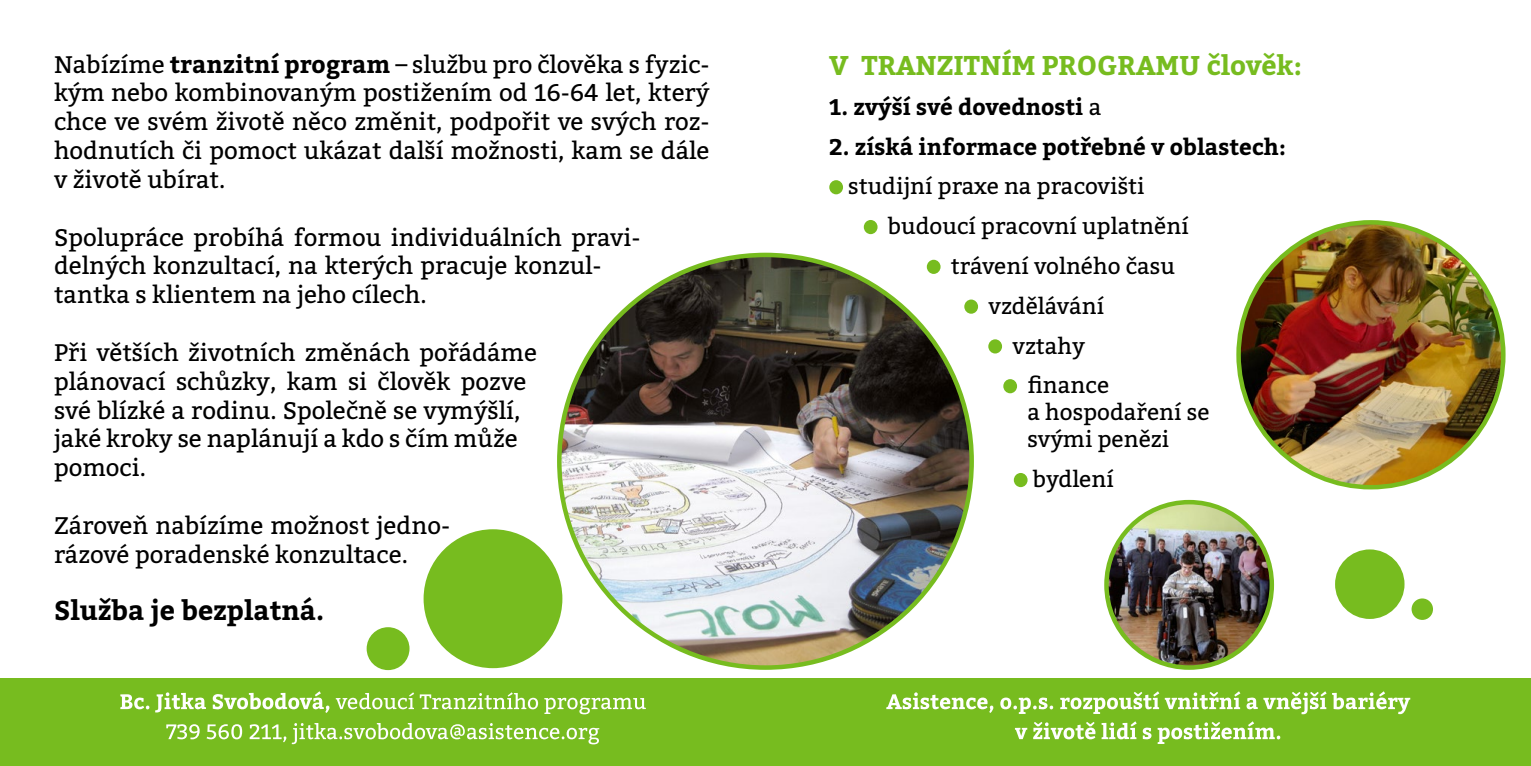
<style>
.page{position:relative;width:1531px;height:766px;background:#fff}
.page>*{position:absolute;margin:0;border:0;box-sizing:border-box;transform-origin:0 0}
.t1{font:700 27px "Bitter";color:#77bc1f}
.t2{font:700 27px "Bitter";color:#000}
.t3{font:24px/28.8px "Bitter";color:#000}
.t4{font:22.5px/27px "Bitter";color:#000}
.t5{font:700 22.5px "Bitter";color:#000}
.s1{font-weight:700}
.s2{font-weight:400}
</style>
<div class="page">
<div style="left:0;top:678px;width:1531px;height:87px;background:#77bc1f"></div>
<img style="left:559px;top:255px;width:412px;height:412px;border-radius:206px">
<div style="left:358px;top:514px;width:212px;height:164px;background:#fff"></div>
<div style="left:424px;top:529px;width:138px;height:139px;background:#77bc1f;border-radius:50%"></div>
<div style="left:367px;top:627px;width:42px;height:43px;background:#77bc1f;border-radius:50%"></div>
<div style="left:829px;top:180px;width:14px;height:14px;background:#77bc1f;border-radius:50%"></div>
<div style="left:864px;top:220px;width:13px;height:14px;background:#77bc1f;border-radius:50%"></div>
<div style="left:927px;top:260px;width:13px;height:14px;background:#77bc1f;border-radius:50%"></div>
<div style="left:964px;top:299px;width:14px;height:14px;background:#77bc1f;border-radius:50%"></div>
<div style="left:988px;top:339px;width:14px;height:14px;background:#77bc1f;border-radius:50%"></div>
<div style="left:1003px;top:379px;width:14px;height:14px;background:#77bc1f;border-radius:50%"></div>
<div style="left:1014px;top:473px;width:13px;height:14px;background:#77bc1f;border-radius:50%"></div>
<img style="left:1238px;top:222px;width:265px;height:265px;border-radius:132px">
<div style="left:1335px;top:549px;width:69px;height:69px;background:#77bc1f;border-radius:50%"></div>
<div style="left:1411px;top:598px;width:22px;height:21px;background:#77bc1f;border-radius:50%"></div>
<img style="left:1106px;top:502px;width:166px;height:165px;border-radius:83px">
<div style="left:1104px;top:499px;width:170px;height:170px;border:4px solid #77bc1f;border-radius:50%"></div>
<svg style="left:1015px;top:721px;width:265px;height:22px"></svg>
<svg style="left:886px;top:691px;width:524px;height:23px"></svg>
<svg style="left:166px;top:723px;width:433px;height:21px"></svg>
<svg style="left:120px;top:691px;width:526px;height:23px"></svg>
<p class="t3" style="left:54px;top:49px;width:657px;text-align:justify">Nabízíme <span class="s1">tranzitní program</span> – službu pro člověka s fyzic‑ kým nebo kombinovaným postižením od 16‑64 let, který chce ve svém životě něco změnit, podpořit ve svých roz‑ hodnutích či pomoct ukázat další možnosti, kam se dále v životě ubírat.</p>
<p class="t3" style="left:54px;top:222px;width:588px">Spolupráce probíhá formou individuálních pravi‑ delných konzultací, na kterých pracuje konzul‑ tantka s klientem na jeho cílech.</p>
<p class="t3" style="left:54px;top:337px;width:485px">Při větších životních změnách pořádáme plánovací schůzky, kam si člověk pozve své blízké a rodinu. Společně se vymýšlí, jaké kroky se naplánují a kdo s čím může pomoci.</p>
<p class="t3" style="left:54px;top:510px;width:397px">Zároveň nabízíme možnost jedno‑ rázové poradenské konzultace.</p>
<p class="t2" style="left:54px;top:589px;width:272px">Služba je bezplatná.</p>
<p class="t1" style="left:829px;top:45px;width:474px">V TRANZITNÍM PROGRAMU člověk:</p>
<p class="t5" style="left:829px;top:89px;width:274px">1. zvýší své dovednosti <span class="s2">a</span></p>
<p class="t5" style="left:829px;top:129px;width:458px">2. získá informace potřebné v oblastech:</p>
<p class="t4" style="left:848px;top:172px;width:298px">studijní praxe na pracovišti</p>
<p class="t4" style="left:888px;top:212px;width:302px">budoucí pracovní uplatnění</p>
<p class="t4" style="left:951px;top:252px;width:226px">trávení volného času</p>
<p class="t4" style="left:988px;top:291px;width:117px">vzdělávání</p>
<p class="t4" style="left:1012px;top:331px;width:74px">vztahy</p>
<p class="t4" style="left:1027px;top:371px;width:83px">finance</p>
<p class="t4" style="left:1027px;top:398px;width:184px">a hospodaření se svými penězi</p>
<p class="t4" style="left:1033px;top:465px;width:83px">bydlení</p>
</div>
